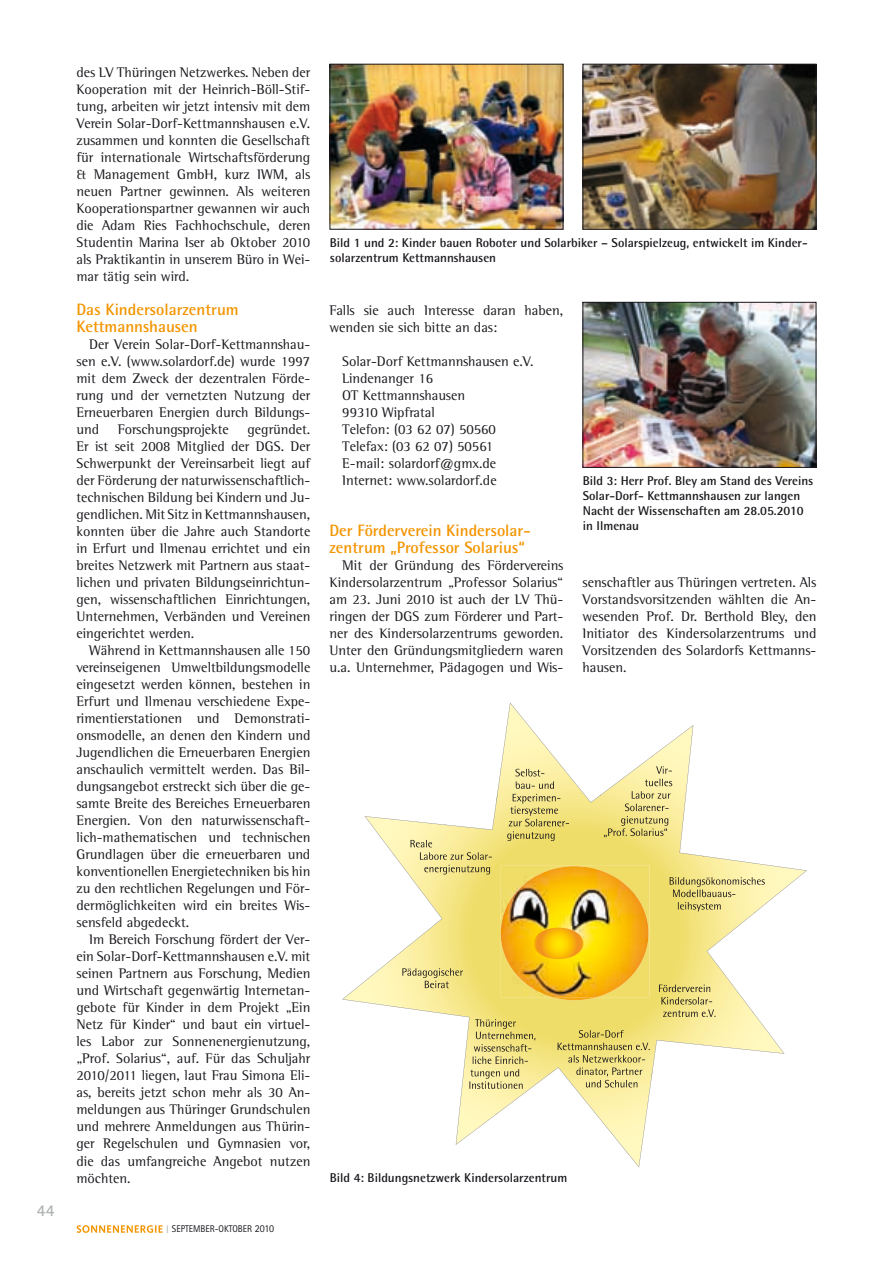
<style>
.page{position:relative;width:893px;height:1263px;background:#fff}
.page>*{position:absolute;margin:0;border:0;box-sizing:border-box;transform-origin:0 0}
.t1{font:700 16.5px/17px "Rotis Semi Sans Std";color:#f39500}
.t2{font:700 16.5px "Rotis Semi Sans Std";color:#b1b3b4}
.t3{font:14.25px/17px "Rotis Semi Serif Std";color:#1a171c;text-align:justify}
.t4{font:700 12.75px/15px "Rotis Semi Sans Std";color:#1a171c}
.t5{font:9.75px "Rotis Sans Serif Std";color:#1a171c;scale:.95 1}
.s1{font-size:10.8px;color:#b1b3b4}
.s2{font-size:10.65px}
</style>
<div class="page">
<svg style="left:77px;top:1225px;width:86px;height:8px"></svg>
<img style="left:332px;top:66px;width:229px;height:162px">
<div style="left:330px;top:64px;width:233px;height:166px;border:1px solid #1a171c"></div>
<img style="left:585px;top:66px;width:229px;height:162px">
<div style="left:583px;top:64px;width:233px;height:166px;border:1px solid #1a171c"></div>
<img style="left:584px;top:304px;width:230px;height:162px">
<div style="left:582px;top:302px;width:234px;height:166px;border:1px solid #1a171c"></div>
<svg style="left:364px;top:702px;width:443px;height:443px"></svg>
<img style="left:445px;top:1013px;width:53px;height:131px">
<img style="left:548px;top:1067px;width:104px;height:100px">
<img style="left:496px;top:1074px;width:53px;height:40px">
<img style="left:651px;top:1040px;width:53px;height:39px">
<img style="left:393px;top:819px;width:53px;height:195px">
<img style="left:703px;top:1012px;width:81px;height:41px">
<img style="left:342px;top:957px;width:53px;height:50px">
<img style="left:703px;top:856px;width:53px;height:157px">
<img style="left:755px;top:863px;width:51px;height:50px">
<img style="left:365px;top:816px;width:30px;height:40px">
<img style="left:445px;top:793px;width:53px;height:37px">
<img style="left:651px;top:725px;width:53px;height:131px">
<img style="left:496px;top:703px;width:105px;height:100px">
<img style="left:600px;top:756px;width:52px;height:40px">
<svg style="left:507px;top:769px;width:62px;height:72px;background:#ded080"></svg>
<svg style="left:604px;top:766px;width:68px;height:71px;background:#e5d995"></svg>
<svg style="left:670px;top:877px;width:95px;height:34px;background:#ddd088"></svg>
<svg style="left:659px;top:984px;width:56px;height:33px;background:#d4c676"></svg>
<svg style="left:558px;top:1030px;width:92px;height:57px;background:#dcce7c"></svg>
<svg style="left:469px;top:1019px;width:66px;height:70px;background:#dbce81"></svg>
<svg style="left:402px;top:968px;width:61px;height:20px"></svg>
<svg style="left:411px;top:840px;width:81px;height:34px;background:#e1d489"></svg>
<svg style="left:553px;top:997px;width:44px;height:3px"></svg>
<img style="left:500px;top:865px;width:149px;height:132px">
<img style="left:501px;top:866px;width:147px;height:131px">
<svg style="left:533px;top:927px;width:50px;height:32px;background:#f7bc10"></svg>
<p class="t2" style="left:37px;top:1200px;width:19px">44</p>
<p class="t3" style="left:76px;top:63px;width:235px">des LV Thüringen Netzwerkes. Neben der Kooperation mit der Heinrich-Böll-Stif&shy;tung, arbeiten wir jetzt intensiv mit dem Verein Solar-Dorf-Kettmannshausen e.V. zusammen und konnten die Gesellschaft für internationale Wirtschaftsförderung &amp; Management GmbH, kurz IWM, als neuen Partner gewinnen. Als weiteren Kooperationspartner gewannen wir auch die Adam Ries Fachhochschule, deren Studentin Marina Iser ab Oktober 2010 als Praktikantin in unserem Büro in Wei&shy;mar tätig sein wird.</p>
<p class="t1" style="left:76px;top:300px;width:164px">Das Kindersolarzentrum<br>Kettmannshausen</p>
<p class="t3" style="left:76px;top:335px;width:235px;text-indent:13px">Der Verein Solar-Dorf-Kettmannshau&shy;sen e.V. (www.solardorf.de) wurde 1997 mit dem Zweck der dezentralen Förde&shy;rung und der vernetzten Nutzung der Erneuerbaren Energien durch Bildungs&shy;und</p>
<p class="t3" style="left:76px;top:420px;width:235px;text-indent:171px">gegründet.<br>Er ist seit 2008 Mitglied der DGS. Der Schwerpunkt der Vereinsarbeit liegt auf der Förderung der naturwissenschaftlich&shy;technischen Bildung bei Kindern und Ju&shy;gendlichen. Mit Sitz in Kettmannshausen, konnten über die Jahre auch Standorte in Erfurt und Ilmenau errichtet und ein breites Netzwerk mit Partnern aus staat&shy;lichen und privaten Bildungseinrichtun&shy;gen, wissenschaftlichen Einrichtungen, Unternehmen, Verbänden und Vereinen eingerichtet werden.</p>
<p class="t3" style="left:76px;top:642px;width:235px;text-indent:13px">Während in Kettmannshausen alle 150 vereinseigenen Umweltbildungsmodelle eingesetzt werden können, bestehen in Erfurt und Ilmenau verschiedene Expe&shy;rimentierstationen und Demonstrati&shy;onsmodelle, an denen den Kindern und Jugendlichen die Erneuerbaren Energien anschaulich vermittelt werden. Das Bil&shy;dungsangebot erstreckt sich über die ge&shy;samte Breite des Bereiches Erneuerbaren Energien. Von den naturwissenschaft&shy;lich-mathematischen und technischen Grundlagen über die erneuerbaren und konventionellen Energietechniken bis hin zu den rechtlichen Regelungen und För&shy;dermöglichkeiten wird ein breites Wis&shy;sensfeld abgedeckt.</p>
<p class="t3" style="left:76px;top:931px;width:235px;text-indent:13px">Im Bereich Forschung fördert der Ver&shy;ein Solar-Dorf-Kettmannshausen e.V. mit seinen Partnern aus Forschung, Medien und Wirtschaft gegenwärtig Internetan&shy;gebote für Kinder in dem Projekt „Ein Netz für Kinder“ und baut ein virtuel&shy;les Labor zur Sonnenenergienutzung, „Prof. Solarius“, auf. Für das Schuljahr 2010/2011 liegen, laut Frau Simona Eli&shy;as, bereits jetzt schon mehr als 30 An&shy;meldungen aus Thüringer Grundschulen und mehrere Anmeldungen aus Thürin&shy;ger Regelschulen und Gymnasien vor, die das umfangreiche Angebot nutzen möchten.</p>
<p class="t3" style="left:118px;top:420px;width:113px">Forschungsprojekte</p>
<p class="t5" style="left:166px;top:1223px;width:115px"><span class="s1">I</span> SEPTEMBER-OKTOBER <span class="s2">2010</span></p>
<p class="t4" style="left:330px;top:235px;width:479px">Bild 1 und 2: Kinder bauen Roboter und Solarbiker – Solarspielzeug, entwickelt im Kinder&shy;solarzentrum Kettmannshausen</p>
<p class="t3" style="left:329px;top:302px;width:235px">Falls sie auch Interesse daran haben, wenden sie sich bitte an das:</p>
<p class="t3" style="left:342px;top:353px;width:193px;text-align:left">Solar-Dorf Kettmannshausen e.V.<br>Lindenanger 16<br>OT Kettmannshausen<br>99310 Wipfratal<br>Telefon: (03 62 07) 50560<br>Telefax: (03 62 07) 50561<br>E-mail: solardorf@gmx.de<br>Internet: www.solardorf.de</p>
<p class="t1" style="left:329px;top:521px;width:203px">Der Förderverein Kindersolar&shy;zentrum „Professor Solarius“</p>
<p class="t3" style="left:329px;top:556px;width:235px;text-indent:13px">Mit der Gründung des Fördervereins Kindersolarzentrum „Professor Solarius“ am 23. Juni 2010 ist auch der LV Thü&shy;ringen der DGS zum Förderer und Part&shy;ner des Kindersolarzentrums geworden.<br>Unter den Gründungsmitgliedern waren u.a. Unternehmer, Pädagogen und Wis-</p>
<p class="t4" style="left:583px;top:473px;width:232px">Bild 3: Herr Prof. Bley am Stand des Vereins Solar-Dorf- Kettmannshausen zur langen Nacht der Wissenschaften am 28.05.2010 in Ilmenau</p>
<p class="t3" style="left:582px;top:574px;width:235px">senschaftler aus Thüringen vertreten. Als Vorstandsvorsitzenden wählten die An&shy;wesenden Prof. Dr. Berthold Bley, den Initiator des Kindersolarzentrums und Vorsitzenden des Solardorfs Kettmanns&shy;hausen.</p>
<p class="t4" style="left:330px;top:1170px;width:239px">Bild 4: Bildungsnetzwerk Kindersolarzentrum</p>
</div>
